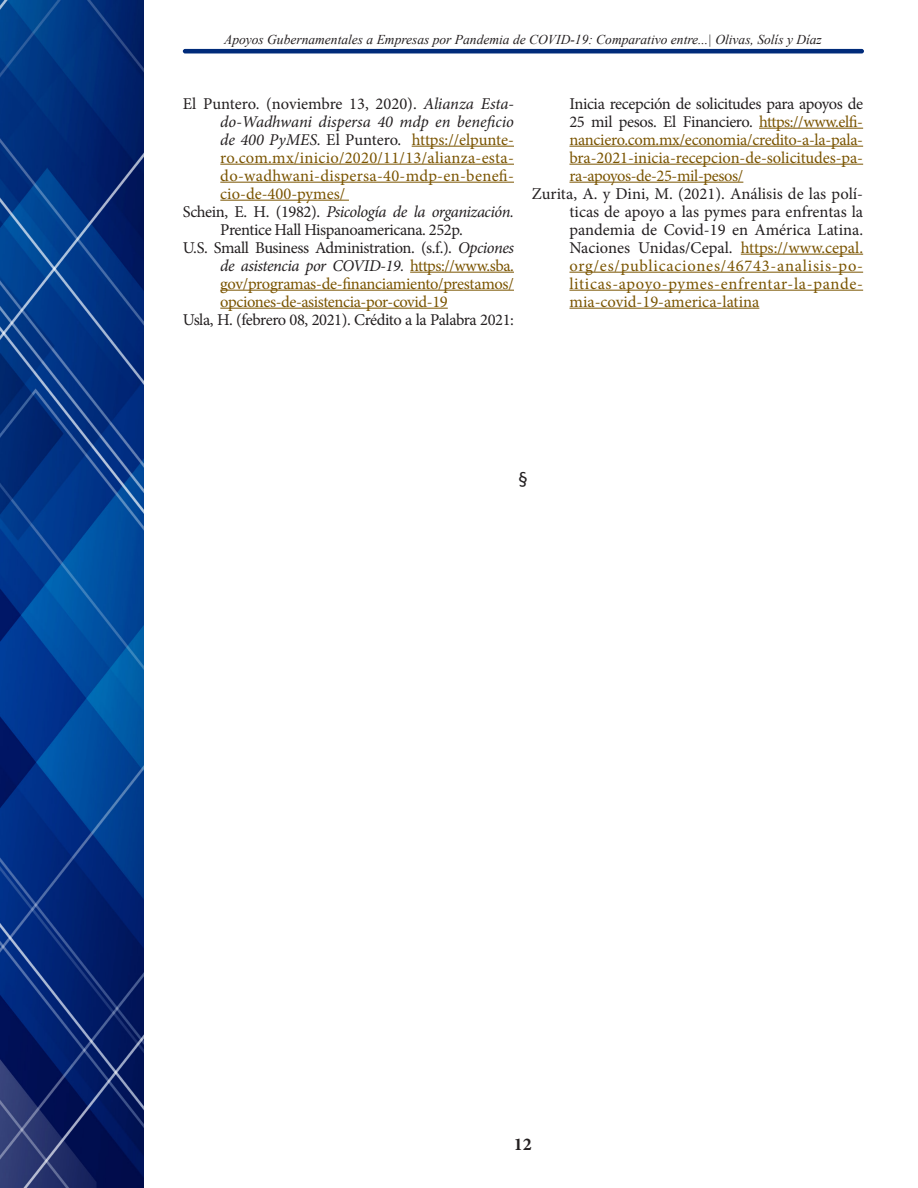
<style>
.page{position:relative;width:918px;height:1188px;background:#fff}
.page>*{position:absolute;margin:0;border:0;box-sizing:border-box;transform-origin:0 0}
.t1{font:19.5px "Calibri";color:#231f20}
.Nivel_3___Objetivos{font:700 18px "Minion Pro";color:#231f20}
.Referencias_texto{font:16.5px/18px "Minion Pro";letter-spacing:-.01em;color:#7a5400;text-align:justify}
.Referencias_texto-2{font:16.5px/18px "Minion Pro";letter-spacing:-.02em;color:#231f20}
.Cintillo{font:italic 13.5px "Times New Roman";color:#231f20}
.s1{color:#231f20}
.s2{font-style:italic;color:#231f20}
.s3{font-style:italic}
.s4{color:#7a5400}
</style>
<div class="page">
<img style="left:0;top:0;width:143px;height:1188px">
<hr style="left:183px;top:49px;width:681px;height:4px;background:#002b7a;border-radius:2px">
<hr style="left:412px;top:146px;width:102px;height:1px;background:#7a5400">
<hr style="left:220px;top:164px;width:294px;height:1px;background:#7a5400">
<hr style="left:220px;top:182px;width:294px;height:1px;background:#7a5400">
<hr style="left:220px;top:200px;width:129px;height:1px;background:#7a5400">
<hr style="left:410px;top:272px;width:104px;height:1px;background:#7a5400">
<hr style="left:220px;top:290px;width:294px;height:1px;background:#7a5400">
<hr style="left:220px;top:308px;width:228px;height:1px;background:#7a5400">
<hr style="left:759px;top:128px;width:104px;height:1px;background:#7a5400">
<hr style="left:569px;top:146px;width:294px;height:1px;background:#7a5400">
<hr style="left:569px;top:164px;width:294px;height:1px;background:#7a5400">
<hr style="left:569px;top:182px;width:174px;height:1px;background:#7a5400">
<hr style="left:741px;top:254px;width:122px;height:1px;background:#7a5400">
<hr style="left:569px;top:272px;width:294px;height:1px;background:#7a5400">
<hr style="left:569px;top:290px;width:294px;height:1px;background:#7a5400">
<hr style="left:569px;top:308px;width:190px;height:1px;background:#7a5400">
<p class="Cintillo" style="left:224px;top:30px;width:599px">Apoyos Gubernamentales a Empresas por Pandemia de COVID-19: Comparativo entre...| Olivas, Solís y Díaz</p>
<p class="Referencias_texto" style="left:220px;top:94px;width:295px;text-indent:-37px"><span class="s1">El Puntero. (noviembre 13, 2020).</span> <span class="s2">Alianza Esta&shy;do-Wadhwani dispersa 40 mdp en beneficio de 400 PyMES.</span> <span class="s1">El Puntero.</span> https://elpunte&shy;ro.com.mx/inicio/2020/11/13/alianza-esta&shy;do-wadhwani-dispersa-40-mdp-en-benefi&shy;cio-de-400-pymes/</p>
<p class="Referencias_texto-2" style="left:220px;top:202px;width:295px;text-indent:-37px">Schein, E. H. (1982). <span class="s3">Psicología de la organización.<br></span>Prentice Hall Hispanoamericana. 252p.</p>
<p class="Referencias_texto" style="left:220px;top:238px;width:295px;text-indent:-37px"><span class="s1">U.S. Small Business Administration. (s.f.).</span> <span class="s2">Opciones de asistencia por COVID-19.</span> https://www.sba. gov/programas-de-financiamiento/prestamos/ opciones-de-asistencia-por-covid-19</p>
<p class="Referencias_texto-2" style="left:183px;top:310px;width:333px">Usla, H. (febrero 08, 2021). Crédito a la Palabra 2021:</p>
<p class="Referencias_texto" style="left:569px;top:94px;width:295px"><span class="s1">Inicia recepción de solicitudes para apoyos de 25 mil pesos. El Financiero.</span> https://www.elfi&shy;nanciero.com.mx/economia/credito-a-la-pala&shy;bra-2021-inicia-recepcion-de-solicitudes-pa&shy;ra-apoyos-de-25-mil-pesos/</p>
<p class="Referencias_texto-2" style="left:569px;top:184px;width:295px;text-align:justify;text-indent:-37px">Zurita, A. y Dini, M. (2021). Análisis de las polí&shy;ticas de apoyo a las pymes para enfrentas la pandemia de Covid-19 en América Latina.<br>Naciones Unidas/Cepal. <span class="s4">https://www.cepal. org/es/publicaciones/46743-analisis-po&shy;liticas-apoyo-pymes-enfrentar-la-pande&shy;mia-covid-19-america-latina</span></p>
<p class="t1" style="left:518px;top:465px;width:11px">§</p>
<p class="Nivel_3___Objetivos" style="left:514px;top:1131px;width:19px">12</p>
</div>
